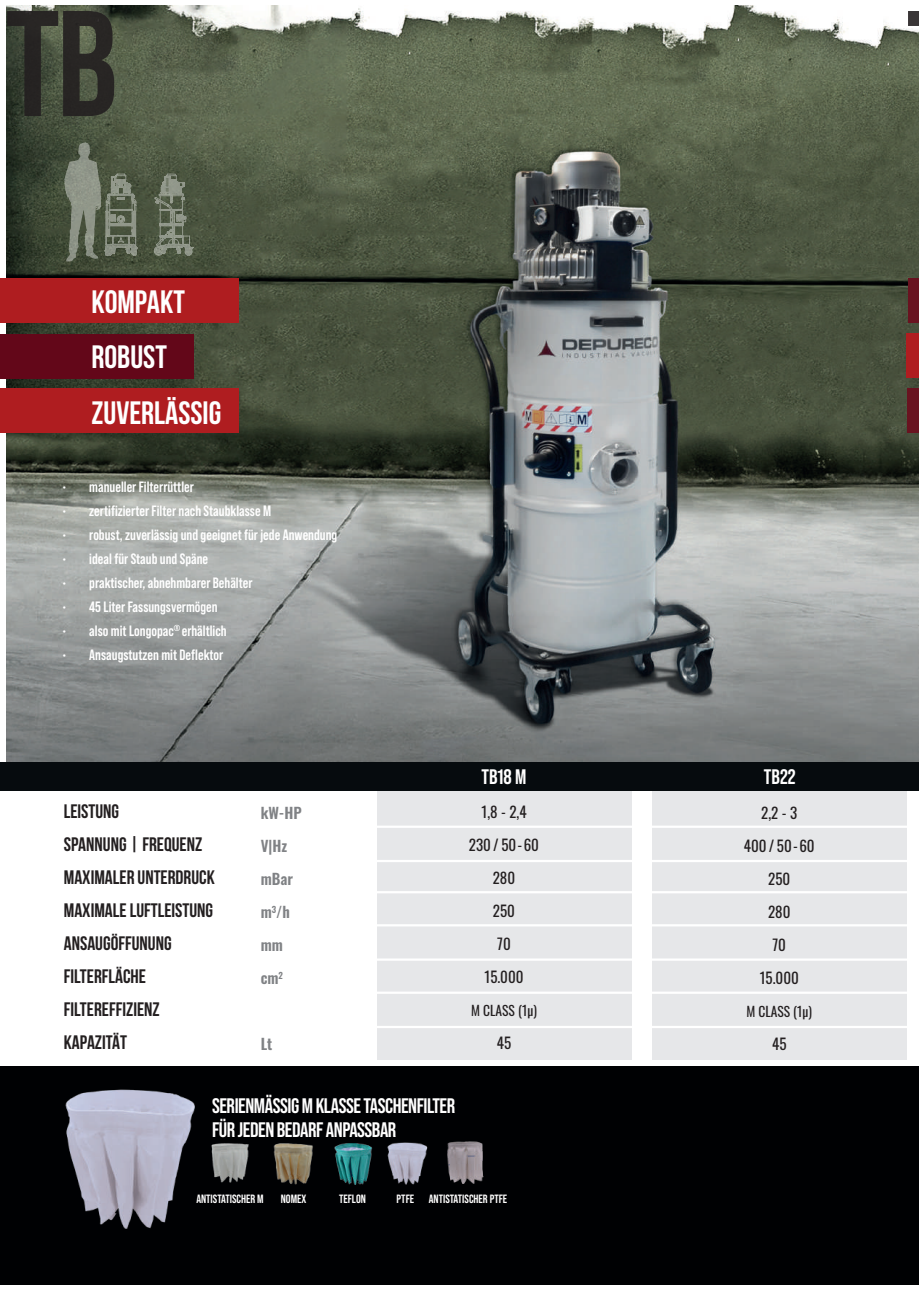
<style>
.page{position:relative;width:919px;height:1289px;background:#fff}
.page>*{position:absolute;margin:0;border:0;box-sizing:border-box;transform-origin:0 0}
.t1{font:700 150px "Bebas Neue Pro";color:#231f20}
.t2{font:700 32.25px/55.3px "Bebas Neue";color:#fff}
.t3{font:700 21px/24px "Bebas Neue Pro";letter-spacing:-.02em;color:#fff}
.t4{font:700 19.5px/33px "Bebas Neue";color:#231f20}
.t5{font:700 15px "Bebas Neue Pro";color:#fff}
.t6{font:15px/33px "Oswald";color:#231f20;text-align:center}
.t7{font:600 15px "Oswald";color:#808285}
.t8{font:13.5px "Oswald";color:#231f20}
.t9{font:700 12px "Bebas Neue Pro";color:#fff}
</style>
<div class="page">
<img style="left:6px;top:6px;width:912px;height:756px">
<svg style="left:64px;top:140px;width:130px;height:122px"></svg>
<div style="left:376px;top:769px;width:255px;height:290px;background:#e6e7e9"></div>
<div style="left:652px;top:769px;width:255px;height:290px;background:#e6e7e9"></div>
<div style="left:0;top:278px;width:239px;height:44px;background:#af1d20"></div>
<div style="left:0;top:388px;width:239px;height:44px;background:#af1d20"></div>
<div style="left:0;top:334px;width:193px;height:44px;background:#630719"></div>
<div style="left:0;top:762px;width:918px;height:28px;background:#060b0e"></div>
<div style="left:908px;top:278px;width:10px;height:44px;background:#691320"></div>
<div style="left:907px;top:388px;width:11px;height:44px;background:#691320"></div>
<div style="left:906px;top:334px;width:12px;height:44px;background:#af1d20"></div>
<div style="left:0;top:1066px;width:918px;height:219px;background:#000103"></div>
<img style="left:65px;top:1089px;width:130px;height:138px">
<img style="left:387px;top:1142px;width:40px;height:43px">
<img style="left:334px;top:1143px;width:38px;height:41px">
<img style="left:211px;top:1143px;width:38px;height:40px">
<img style="left:273px;top:1143px;width:40px;height:41px">
<img style="left:447px;top:1141px;width:36px;height:42px">
<hr style="left:0;top:859px;width:918px;height:3px;background:#fff">
<hr style="left:0;top:958px;width:918px;height:2px;background:#fff">
<hr style="left:0;top:1025px;width:918px;height:3px;background:#fff">
<hr style="left:0;top:825px;width:918px;height:2px;background:#fff">
<hr style="left:0;top:924px;width:918px;height:2px;background:#fff">
<hr style="left:0;top:991px;width:918px;height:2px;background:#fff">
<hr style="left:0;top:891px;width:918px;height:2px;background:#fff">
<h1 class="t1" style="left:5px;top:-22px;width:114px">TB</h1>
<h2 class="t2" style="left:91px;top:273px;width:131px">KOMPAKT<br>ROBUST<br>ZUVERLÄSSIG</h2>
<p class="t5" style="left:62px;top:478px;width:133px">• manueller Filterrüttler</p>
<p class="t5" style="left:62px;top:502px;width:210px">• zertifizierter Filter nach Staubklasse M</p>
<p class="t5" style="left:62px;top:526px;width:276px">• robust, zuverlässig und geeignet für jede Anwendung</p>
<p class="t5" style="left:62px;top:550px;width:147px">• ideal für Staub und Späne</p>
<p class="t5" style="left:62px;top:574px;width:192px">• praktischer, abnehmbarer Behälter</p>
<p class="t5" style="left:62px;top:598px;width:157px">• 45 Liter Fassungsvermögen</p>
<p class="t5" style="left:62px;top:622px;width:166px">• also mit Longopac<sup>®</sup> erhältlich</p>
<p class="t5" style="left:62px;top:646px;width:162px">• Ansaugstutzen mit Deflektor</p>
<h3 class="t4" style="left:64px;top:794px;width:152px">LEISTUNG<br>SPANNUNG | FREQUENZ<br>MAXIMALER UNTERDRUCK<br>MAXIMALE LUFTLEISTUNG<br>ANSAUGÖFFUNUNG<br>FILTERFLÄCHE<br>FILTEREFFIZIENZ<br>KAPAZITÄT</h3>
<p class="t7" style="left:261px;top:799px;width:43px">kW-HP</p>
<p class="t7" style="left:261px;top:832px;width:28px">V|Hz</p>
<p class="t7" style="left:261px;top:865px;width:34px">mBar</p>
<p class="t7" style="left:261px;top:898px;width:31px">m<sup>3</sup>/h</p>
<p class="t7" style="left:261px;top:931px;width:24px">mm</p>
<p class="t7" style="left:261px;top:964px;width:24px">cm<sup>2</sup></p>
<p class="t7" style="left:261px;top:1030px;width:13px">Lt</p>
<h3 class="t3" style="left:481px;top:764px;width:47px">TB18 M</h3>
<h3 class="t3" style="left:763px;top:764px;width:33px">TB22</h3>
<p class="t6" style="left:481px;top:794px;width:47px">1,8 - 2,4</p>
<p class="t6" style="left:469px;top:827px;width:72px">230 / 50-60</p>
<p class="t6" style="left:492px;top:860px;width:24px">280</p>
<p class="t6" style="left:493px;top:893px;width:24px">250</p>
<p class="t6" style="left:497px;top:926px;width:15px">70</p>
<p class="t6" style="left:484px;top:959px;width:41px">15.000</p>
<p class="t8" style="left:471px;top:998px;width:67px">M CLASS (1µ)</p>
<p class="t6" style="left:497px;top:1025px;width:16px">45</p>
<p class="t6" style="left:761px;top:795px;width:37px">2,2 - 3</p>
<p class="t6" style="left:743px;top:828px;width:72px">400 / 50-60</p>
<p class="t6" style="left:768px;top:861px;width:24px">250</p>
<p class="t6" style="left:768px;top:894px;width:24px">280</p>
<p class="t6" style="left:759px;top:927px;width:41px">70<br>15.000</p>
<p class="t8" style="left:746px;top:999px;width:67px">M CLASS (1µ)</p>
<p class="t6" style="left:772px;top:1026px;width:16px">45</p>
<h3 class="t3" style="left:212px;top:1093px;width:244px">SERIENMÄSSIG M KLASSE TASCHENFILTER<br>FÜR JEDEN BEDARF ANPASSBAR</h3>
<p class="t9" style="left:196px;top:1192px;width:69px">ANTISTATISCHER M</p>
<p class="t9" style="left:281px;top:1192px;width:27px">NOMEX</p>
<p class="t9" style="left:339px;top:1192px;width:28px">TEFLON</p>
<p class="t9" style="left:396px;top:1192px;width:112px">PTFE ANTISTATISCHER PTFE</p>
</div>
